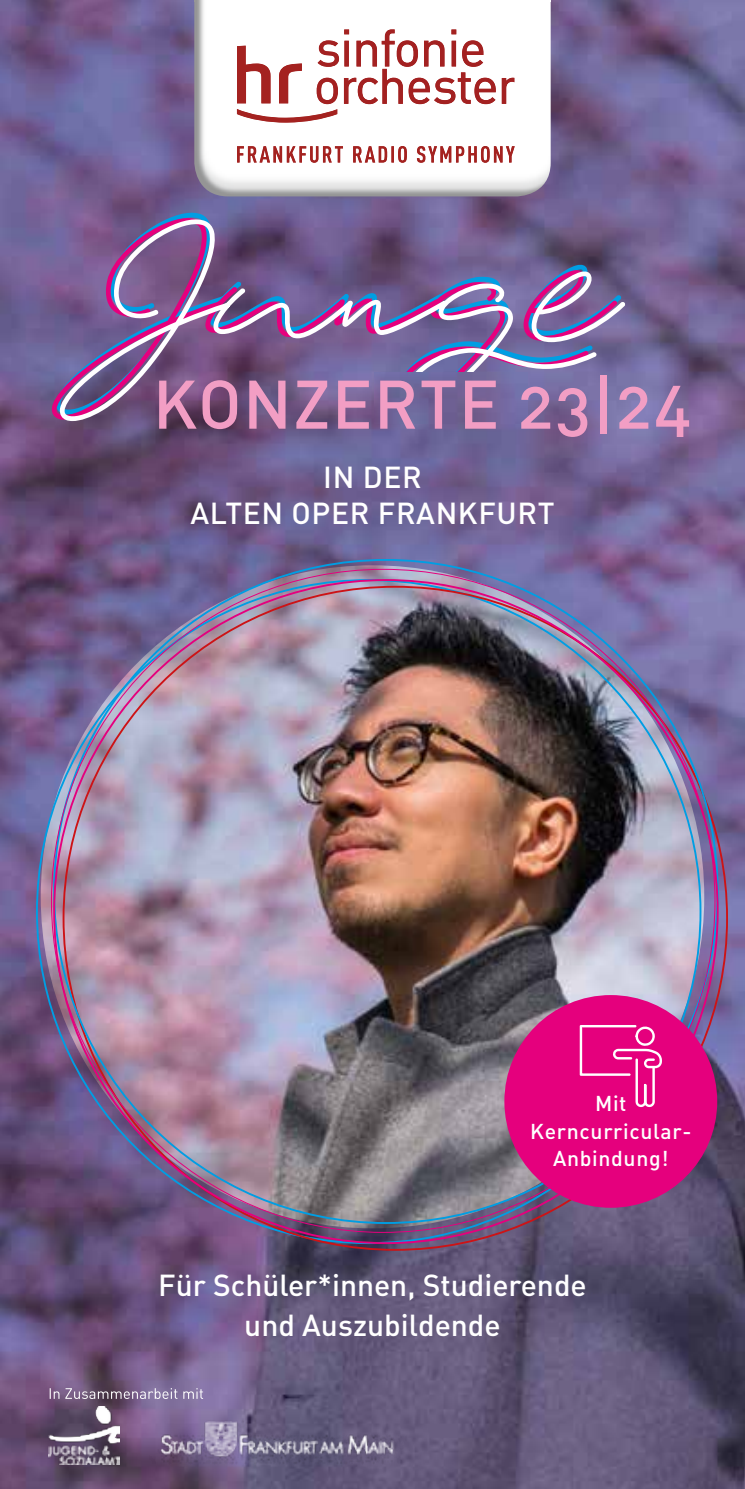
<style>
.page{position:relative;width:745px;height:1489px;background:#fff}
.page>*{position:absolute;margin:0;border:0;box-sizing:border-box;transform-origin:0 0}
.t1{font:67.5px "DIN Medium Alternate";letter-spacing:.02em;color:#f29ec4}
.t2{font:30px/40px "DIN Medium Alternate";color:#fff;text-align:center}
.t3{font:30px/36px "DIN Medium Alternate";letter-spacing:.02em;color:#fff;text-align:center}
.t4{font:21.25px/27.5px "DIN Medium Alternate";letter-spacing:.03em;color:#fff;text-align:center}
</style>
<div class="page">
<img style="left:0;top:0;width:744px;height:1488px">
<svg style="left:56px;top:211px;width:565px;height:6px;background:#6d6092"></svg>
<svg style="left:60px;top:217px;width:565px;height:204px;background:#7b6394"></svg>
<img style="left:374px;top:372px;width:153px;height:51px">
<img style="left:41px;top:565px;width:662px;height:663px;border-radius:331px">
<svg style="left:50px;top:1387px;width:153px;height:11px;background:#8b7997"></svg>
<img style="left:49px;top:1406px;width:71px;height:58px">
<div style="left:504px;top:995px;width:212px;height:212px;background:#e5007d;border-radius:50%"></div>
<svg style="left:579px;top:1025px;width:82px;height:82px"></svg>
<img style="left:150px;top:1395px;width:282px;height:93px">
<img style="left:194px;top:0;width:356px;height:196px">
<img style="left:236px;top:25px;width:279px;height:146px">
<svg style="left:237px;top:29px;width:258px;height:94px"></svg>
<img style="left:462px;top:40px;width:21px;height:27px">
<img style="left:316px;top:78px;width:22px;height:26px">
<img style="left:344px;top:78px;width:34px;height:26px">
<img style="left:382px;top:69px;width:20px;height:35px">
<img style="left:408px;top:78px;width:21px;height:26px">
<img style="left:433px;top:78px;width:22px;height:26px">
<img style="left:457px;top:72px;width:13px;height:32px">
<img style="left:474px;top:78px;width:21px;height:26px">
<img style="left:501px;top:78px;width:13px;height:26px">
<img style="left:323px;top:146px;width:191px;height:17px">
<h1 class="t1" style="left:153px;top:361px;width:540px">KONZERTE 23|24</h1>
<p class="t3" style="left:190px;top:458px;width:365px">IN DER<br>ALTEN OPER FRANKFURT</p>
<p class="t4" style="left:530px;top:1089px;width:163px">Mit<br>Kerncurricular-<br>Anbindung!</p>
<p class="t2" style="left:158px;top:1264px;width:430px">Für Schüler*innen, Studierende und Auszubildende</p>
</div>
